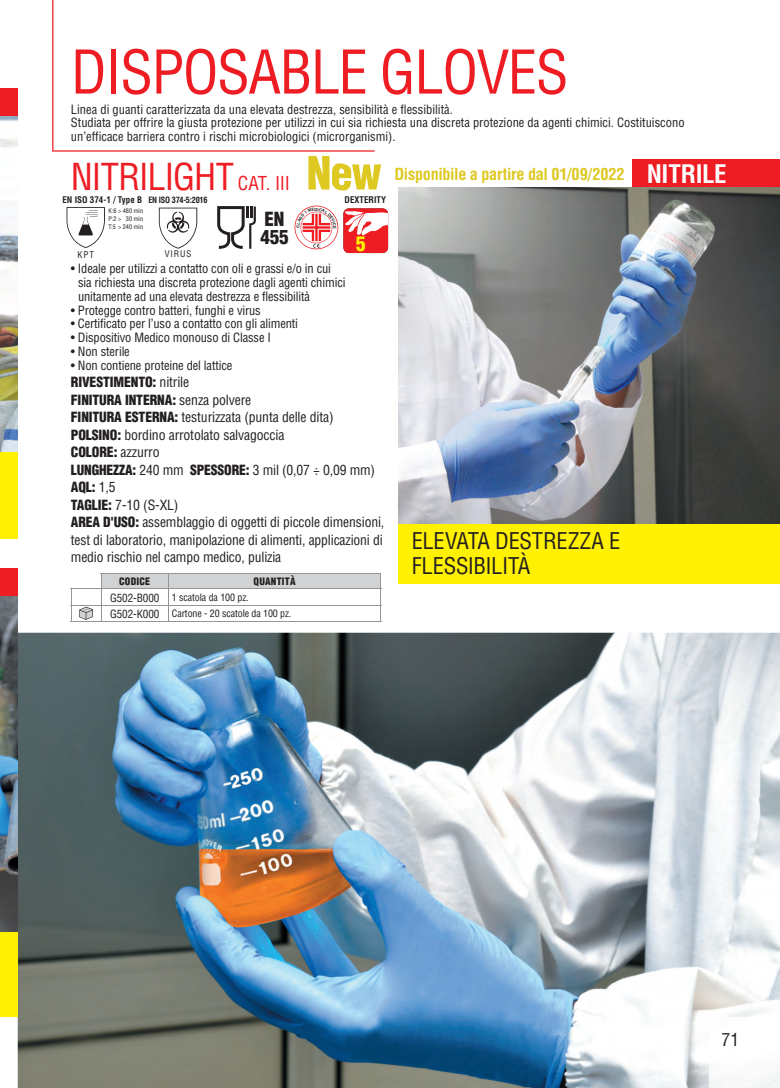
<style>
.page{position:relative;width:780px;height:1088px;background:#fff}
.page>*{position:absolute;margin:0;border:0;box-sizing:border-box;transform-origin:0 0}
.t1{font:condensed 58.75px "Helvetica";letter-spacing:-.025em;color:#ee1d23}
.t2{font:condensed 36.25px "Helvetica";letter-spacing:-.035em;color:#ee1d23}
.t3{font:700 condensed 25px "Helvetica";letter-spacing:-.015em;color:#fff}
.t4{font:condensed 22.5px/25px "Helvetica";letter-spacing:-.015em;color:#231f20}
.t5{font:900 condensed 19.88px "Helvetica";color:#fff101}
.t6{font:900 condensed 19px/17.6px "Helvetica";color:#231f20}
.t7{font:condensed 17.5px "Helvetica";color:#231f20}
.t8{font:700 condensed 16.25px "Helvetica";letter-spacing:-.02em;color:#dec822}
.t9{font:condensed 13.75px/17.5px "Helvetica";letter-spacing:-.01em;color:#231f20}
.t10{font:condensed 12.5px/13.8px "Helvetica";letter-spacing:-.01em;color:#231f20}
.t11{font:condensed 10px/16.4px "Helvetica";letter-spacing:-.01em;color:#231f20}
.t12{font:900 condensed 10px "Helvetica";letter-spacing:.02em;color:#231f20}
.t13{font:700 condensed 9px "Helvetica";color:#231f20}
.t14{font:condensed 9px "Helvetica";color:#231f20}
.t15{font:condensed 8.88px "Helvetica";letter-spacing:.1em;color:#231f20}
.t16{font:700 condensed 8.5px "Helvetica";letter-spacing:-.03em;color:#231f20}
.t17{font:condensed 6.25px/7.6px "Helvetica";color:#231f20;text-align:justify}
.s1{font-size:18.75px}
.s2{font-weight:900}
.s3{font-size:11.12px}
</style>
<div class="page">
<img style="left:18px;top:633px;width:762px;height:455px">
<img style="left:0;top:116px;width:18px;height:337px">
<img style="left:0;top:596px;width:18px;height:336px">
<div style="left:0;top:89px;width:18px;height:27px;background:#ee1d23"></div>
<div style="left:0;top:568px;width:18px;height:28px;background:#ee1d23"></div>
<div style="left:0;top:453px;width:18px;height:86px;background:#fff101"></div>
<div style="left:0;top:932px;width:18px;height:85px;background:#fff101"></div>
<svg style="left:52px;top:0;width:322px;height:152px"></svg>
<div style="left:632px;top:160px;width:148px;height:27px;background:#ee1d23"></div>
<div style="left:399px;top:524px;width:381px;height:60px;background:#fff101"></div>
<hr style="left:101px;top:621px;width:280px;height:1px;background:#939598">
<hr style="left:71px;top:588px;width:30px;height:1px;background:#939598">
<hr style="left:71px;top:605px;width:30px;height:1px;background:#939598">
<svg style="left:101px;top:573px;width:280px;height:48px"></svg>
<hr style="left:71px;top:621px;width:30px;height:1px;background:#939598">
<svg style="left:71px;top:589px;width:1px;height:32px"></svg>
<svg style="left:79px;top:607px;width:14px;height:13px"></svg>
<img style="left:709px;top:1017px;width:71px;height:71px">
<svg style="left:308px;top:156px;width:73px;height:35px"></svg>
<svg style="left:67px;top:207px;width:38px;height:41px"></svg>
<svg style="left:159px;top:208px;width:38px;height:41px"></svg>
<svg style="left:342px;top:207px;width:47px;height:48px"></svg>
<div style="left:343px;top:208px;width:45px;height:45px;background:#ee1d23;border-radius:6px"></div>
<svg style="left:345px;top:211px;width:43px;height:24px"></svg>
<svg style="left:217px;top:206px;width:39px;height:43px"></svg>
<img style="left:399px;top:187px;width:381px;height:337px">
<svg style="left:294px;top:206px;width:44px;height:43px"></svg>
<h1 class="t1" style="left:71px;top:48px;width:499px">DISPOSABLE GLOVES</h1>
<p class="t10" style="left:71px;top:103px;width:615px">Linea di guanti caratterizzata da una elevata destrezza, sensibilità e flessibilità.<br>Studiata per offrire la giusta protezione per utilizzi in cui sia richiesta una discreta protezione da agenti chimici. Costituiscono un’efficace barriera contro i rischi microbiologici (microrganismi).</p>
<h2 class="t2" style="left:71px;top:162px;width:220px">NITRILIGHT <span class="s1">CAT. III</span></h2>
<h3 class="t3" style="left:647px;top:163px;width:81px">NITRILE</h3>
<h3 class="t8" style="left:394px;top:167px;width:232px">Disponibile a partire dal 01/09/2022</h3>
<p class="t13" style="left:62px;top:196px;width:81px">EN ISO 374-1 / Type B</p>
<p class="t16" style="left:148px;top:197px;width:61px">EN ISO 374-5:2016</p>
<p class="t14" style="left:78px;top:250px;width:18px">KPT</p>
<p class="t17" style="left:109px;top:208px;width:36px">K:6 &gt; 480 min P:2 &gt; 30 min T:5 &gt; 240 min</p>
<p class="t15" style="left:165px;top:250px;width:28px">VIRUS</p>
<h3 class="t6" style="left:260px;top:212px;width:30px">EN<br>455</h3>
<p class="t13" style="left:344px;top:196px;width:43px">DEXTERITY</p>
<h3 class="t5" style="left:356px;top:235px;width:11px">5</h3>
<p class="t10" style="left:78px;top:263px;width:269px;text-indent:-7px">• Ideale per utilizzi a contatto con oli e grassi e/o in cui sia richiesta una discreta protezione dagli agenti chimici unitamente ad una elevata destrezza e flessibilità</p>
<p class="t10" style="left:71px;top:304px;width:191px">• Protegge contro batteri, funghi e virus</p>
<p class="t10" style="left:71px;top:318px;width:229px">• Certificato per l’uso a contatto con gli alimenti</p>
<p class="t10" style="left:71px;top:331px;width:201px">• Dispositivo Medico monouso di Classe I</p>
<p class="t10" style="left:71px;top:345px;width:60px">• Non sterile</p>
<p class="t10" style="left:71px;top:359px;width:163px">• Non contiene proteine del lattice</p>
<p class="t9" style="left:71px;top:374px;width:315px"><span class="s2">RIVESTIMENTO:</span> nitrile<br><span class="s2">FINITURA INTERNA:</span> senza polvere<br><span class="s2">FINITURA ESTERNA:</span> testurizzata (punta delle dita)<br><span class="s2">POLSINO:</span> bordino arrotolato salvagoccia<br><span class="s2">COLORE:</span> azzurro<br><span class="s2">LUNGHEZZA:</span> 240 mm <span class="s2">SPESSORE:</span> 3 mil (0,07 ÷ 0,09 mm)<br><span class="s2">AQL:</span> 1,5<br><span class="s2">TAGLIE:</span> 7-10 (S-XL)<br><span class="s2">AREA D'USO:</span> assemblaggio di oggetti di piccole dimensioni, test di laboratorio, manipolazione di alimenti, applicazioni di medio rischio nel campo medico, pulizia</p>
<p class="t12" style="left:119px;top:577px;width:33px">CODICE</p>
<p class="t12" style="left:253px;top:577px;width:43px">QUANTITÀ</p>
<p class="t11" style="left:110px;top:590px;width:183px"><span class="s3">G502-B000</span> 1 scatola da 100 pz.<br><span class="s3">G502-K000</span> Cartone - 20 scatole da 100 pz.</p>
<h3 class="t4" style="left:411px;top:530px;width:210px">ELEVATA DESTREZZA E<br>FLESSIBILITÀ</h3>
<h3 class="t7" style="left:721px;top:1032px;width:19px">71</h3>
</div>
